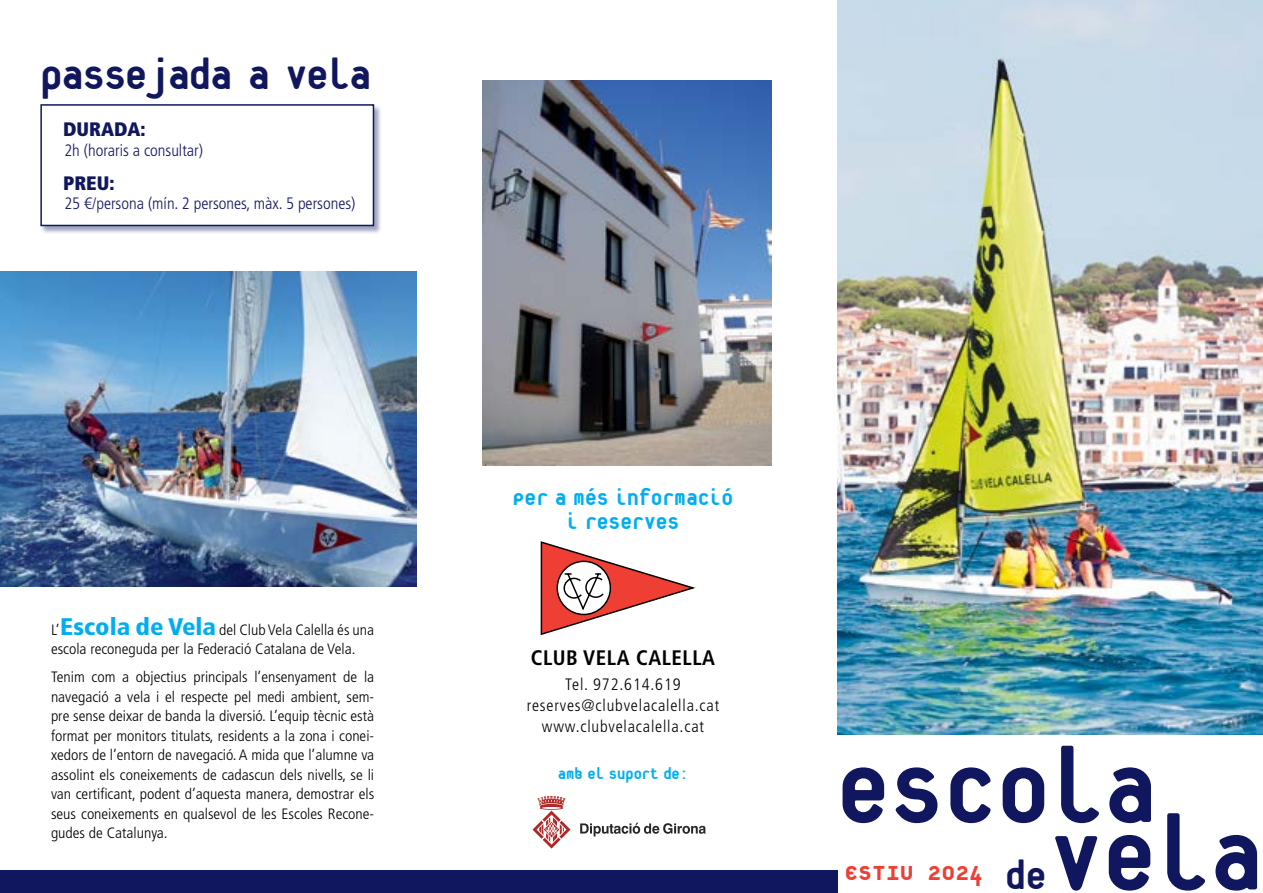
<style>
.page{position:relative;width:1263px;height:893px;background:#fff}
.page>*{position:absolute;margin:0;border:0;box-sizing:border-box;transform-origin:0 0}
.t1{font:800 115.5px "Platelet";color:#11175e}
.t2{font:800 48px "Platelet";letter-spacing:-.02em;color:#11175e}
.t3{font:800 30px "Platelet";color:#ef3e33}
.t4{font:800 25.5px/24px "Platelet";color:#00aeef;text-align:center}
.t5{font:700 condensed 21px "Frutiger LT Std";letter-spacing:.025em;color:#000}
.t6{font:900 condensed 19.5px "Frutiger LT Std";color:#11175e}
.t7{font:800 18px "Platelet";color:#00aeef}
.t8{font:300 condensed 16.5px/21px "Frutiger LT Std";letter-spacing:.05em;color:#000;text-align:center}
.t9{font:300 condensed 16.5px "Frutiger LT Std";color:#11175e}
.t10{font:300 condensed 15px/19.5px "Frutiger LT Std";color:#000;scale:1.05 1}
.s1{font-weight:900;font-size:24px;color:#00aeef}
.s2{font-size:45px;color:#11175e}
</style>
<div class="page">
<img style="left:838px;top:0;width:425px;height:735px">
<img style="left:0;top:271px;width:417px;height:315px">
<img style="left:483px;top:80px;width:288px;height:385px">
<div style="left:0;top:871px;width:838px;height:22px;background:#11175e"></div>
<svg style="left:540px;top:541px;width:155px;height:94px"></svg>
<svg style="left:532px;top:796px;width:38px;height:52px"></svg>
<svg style="left:580px;top:823px;width:126px;height:13px"></svg>
<div style="left:41px;top:105px;width:340px;height:129px;background:#11175e;opacity:.4"></div>
<div style="left:41px;top:105px;width:332px;height:120px;background:#fff"></div>
<div style="left:40px;top:104px;width:334px;height:122px;border:2px solid #11175e"></div>
<h2 class="t2" style="left:40px;top:54px;width:332px">passejada a vela</h2>
<h3 class="t6" style="left:63px;top:117px;width:84px">DURADA:</h3>
<p class="t9" style="left:64px;top:140px;width:140px">2h (horaris a consultar)</p>
<h3 class="t6" style="left:63px;top:171px;width:53px">PREU:</h3>
<p class="t9" style="left:64px;top:194px;width:293px">25 €/persona (mín. 2 persones, màx. 5 persones)</p>
<p class="t10" style="left:51px;top:620px;width:309px">L’<span class="s1">Escola de Vela</span> del Club Vela Calella és una escola reconeguda per la Federació Catalana de Vela.</p>
<p class="t10" style="left:51px;top:667px;width:309px;text-align:justify">Tenim com a objectius principals l’ensenyament de la navegació a vela i el respecte pel medi ambient, sem&shy;pre sense deixar de banda la diversió. L’equip tècnic està format per monitors titulats, residents a la zona i conei&shy;xedors de l’entorn de navegació. A mida que l’alumne va assolint els coneixements de cadascun dels nivells, se li van certificant, podent d’aquesta manera, demostrar els seus coneixements en qualsevol de les Escoles Recone&shy;gudes de Catalunya.</p>
<h3 class="t4" style="left:513px;top:486px;width:222px">Per a més informació i reserves</h3>
<h3 class="t5" style="left:531px;top:645px;width:186px">CLUB VELA CALELLA</h3>
<p class="t8" style="left:527px;top:674px;width:194px">Tel. 972.614.619 reserves@clubvelacalella.cat www.clubvelacalella.cat</p>
<p class="t7" style="left:558px;top:766px;width:132px">amb el suport de:</p>
<h1 class="t1" style="left:837px;top:737px;width:322px">escola</h1>
<h3 class="t3" style="left:844px;top:858px;width:204px">estiu 2024 <span class="s2">de</span></h3>
<h1 class="t1" style="left:1049px;top:804px;width:215px">vela</h1>
</div>
